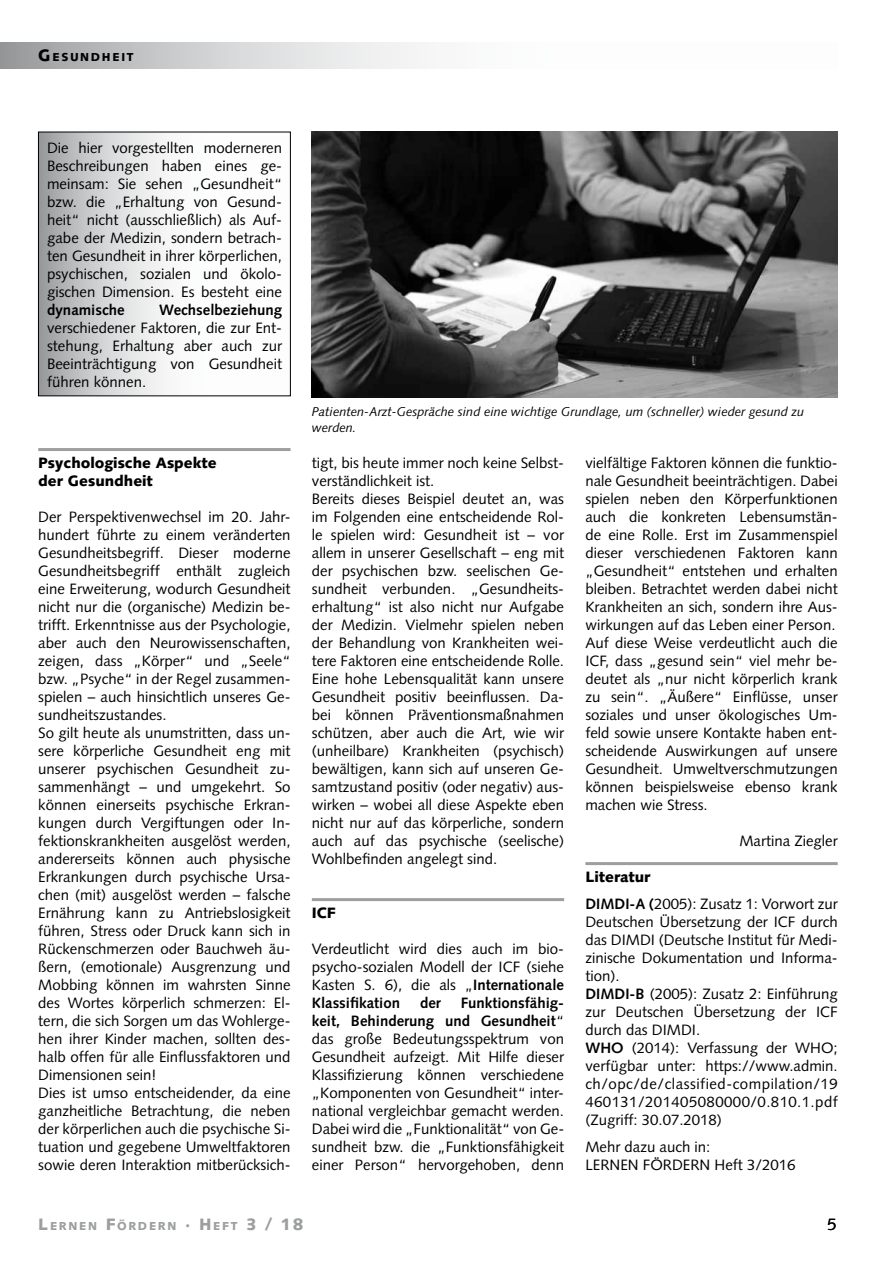
<style>
.page{position:relative;width:893px;height:1263px;background:#fff}
.page>*{position:absolute;margin:0;border:0;box-sizing:border-box;transform-origin:0 0}
.t1{font:16.5px "Syntax LT";color:#000}
.t2{font:15px/18px "Syntax LT";color:#000}
.t3{font:900 15px/18px "Syntax LT";color:#000}
.t4{font:700 15px "Syntax LT";color:#000}
.t5{font:italic 12.75px/15.3px "Syntax LT";color:#000}
.t6{font:900 11.55px "Syntax LT";letter-spacing:.145em;color:#9c9e9f}
.t7{font:900 11.55px "Syntax LT";letter-spacing:.145em;color:#000}
.s1{font-size:16.5px}
.s2{font-weight:700}
.s3{font-weight:900}
</style>
<div class="page">
<svg style="left:0;top:43px;width:418px;height:25px;background:#cdcecf"></svg>
<img style="left:312px;top:132px;width:526px;height:266px">
<hr style="left:312px;top:898px;width:252px;height:3px;background:#9c9e9f">
<hr style="left:585px;top:862px;width:253px;height:3px;background:#9c9e9f">
<hr style="left:38px;top:448px;width:253px;height:3px;background:#9c9e9f">
<svg style="left:40px;top:134px;width:124px;height:260px;background:#cdcecf"></svg>
<div style="left:38px;top:132px;width:253px;height:264px;border:1px solid #000"></div>
<p class="t7" style="left:38px;top:50px;width:97px"><span class="s1">G</span> ESUNDHEIT</p>
<p class="t2" style="left:47px;top:139px;width:236px;text-align:justify">Die hier vorgestellten moderneren Beschreibungen haben eines ge&shy;meinsam: Sie sehen „Gesundheit“ bzw. die „Erhaltung von Gesund&shy;heit“ nicht (ausschließlich) als Auf&shy;gabe der Medizin, sondern betrach&shy;ten Gesundheit in ihrer körperlichen, psychischen, sozialen und ökolo&shy;gischen Dimension. Es besteht eine</p>
<p class="t4" style="left:47px;top:302px;width:79px">dynamische</p>
<p class="t4" style="left:159px;top:302px;width:124px">Wechselbeziehung</p>
<p class="t2" style="left:47px;top:319px;width:236px;text-align:justify">verschiedener Faktoren, die zur Ent&shy;stehung, Erhaltung aber auch zur Beeinträchtigung von Gesundheit führen können.</p>
<p class="t3" style="left:38px;top:454px;width:180px">Psychologische Aspekte der Gesundheit</p>
<p class="t2" style="left:38px;top:508px;width:254px">Der Perspektivenwechsel im 20. Jahr&shy;hundert führte zu einem veränderten Gesundheitsbegriff. Dieser moderne Gesundheitsbegriff enthält zugleich eine Erweiterung, wodurch Gesundheit nicht nur die (organische) Medizin be&shy;trifft. Erkenntnisse aus der Psychologie, aber auch den Neurowissenschaften, zeigen, dass „Körper“ und „Seele“ bzw. „Psyche“ in der Regel zusammen&shy;spielen – auch hinsichtlich unseres Ge&shy;sundheitszustandes.<br>So gilt heute als unumstritten, dass un&shy;sere körperliche Gesundheit eng mit unserer psychischen Gesundheit zu&shy;sammenhängt – und umgekehrt. So können einerseits psychische Erkran&shy;kungen durch Vergiftungen oder In&shy;fektionskrankheiten ausgelöst werden, andererseits können auch physische Erkrankungen durch psychische Ursa&shy;chen (mit) ausgelöst werden – falsche Ernährung kann zu Antriebslosigkeit führen, Stress oder Druck kann sich in Rückenschmerzen oder Bauchweh äu&shy;ßern, (emotionale) Ausgrenzung und Mobbing können im wahrsten Sinne des Wortes körperlich schmerzen: El&shy;tern, die sich Sorgen um das Wohlerge&shy;hen ihrer Kinder machen, sollten des&shy;halb offen für alle Einflussfaktoren und Dimensionen sein!<br>Dies ist umso entscheidender, da eine ganzheitliche Betrachtung, die neben der körperlichen auch die psychische Si&shy;tuation und gegebene Umweltfaktoren sowie deren Interaktion mitberücksich-</p>
<p class="t5" style="left:312px;top:404px;width:494px">Patienten-Arzt-Gespräche sind eine wichtige Grundlage, um (schneller) wieder gesund zu werden.</p>
<p class="t2" style="left:312px;top:454px;width:254px">tigt, bis heute immer noch keine Selbst&shy;verständlichkeit ist.<br>Bereits dieses Beispiel deutet an, was im Folgenden eine entscheidende Rol&shy;le spielen wird: Gesundheit ist – vor allem in unserer Gesellschaft – eng mit der psychischen bzw. seelischen Ge&shy;sundheit verbunden. „Gesundheits&shy;erhaltung“ ist also nicht nur Aufgabe der Medizin. Vielmehr spielen neben der Behandlung von Krankheiten wei&shy;tere Faktoren eine entscheidende Rolle.<br>Eine hohe Lebensqualität kann unsere Gesundheit positiv beeinflussen. Da&shy;bei können Präventionsmaßnahmen schützen, aber auch die Art, wie wir (unheilbare) Krankheiten (psychisch) bewältigen, kann sich auf unseren Ge&shy;samtzustand positiv (oder negativ) aus&shy;wirken – wobei all diese Aspekte eben nicht nur auf das körperliche, sondern auch auf das psychische (seelische)<br>Wohlbefinden angelegt sind.</p>
<p class="t3" style="left:312px;top:904px;width:25px">ICF</p>
<p class="t2" style="left:312px;top:940px;width:254px;text-align:justify">Verdeutlicht wird dies auch im bio&shy;psycho-sozialen Modell der ICF (siehe Kasten S. 6), die als „<span class="s2">Internationale Klassifikation</span></p>
<p class="t2" style="left:312px;top:994px;width:254px;text-align:justify;text-indent:149px"><span class="s2">Funktionsfähig&shy;keit, Behinderung und Gesundheit</span>“ das große Bedeutungsspektrum von Gesundheit aufzeigt. Mit Hilfe dieser Klassifizierung können verschiedene „Komponenten von Gesundheit“ inter&shy;national vergleichbar gemacht werden.<br>Dabei wird die „Funktionalität“ von Ge&shy;sundheit bzw. die „Funktionsfähigkeit einer Person“ hervorgehoben, denn</p>
<p class="t4" style="left:420px;top:994px;width:22px">der</p>
<p class="t2" style="left:585px;top:454px;width:254px">vielfältige Faktoren können die funktio&shy;nale Gesundheit beeinträchtigen. Dabei spielen neben den Körperfunktionen auch die konkreten Lebensumstän&shy;de eine Rolle. Erst im Zusammenspiel dieser verschiedenen Faktoren kann „Gesundheit“ entstehen und erhalten bleiben. Betrachtet werden dabei nicht Krankheiten an sich, sondern ihre Aus&shy;wirkungen auf das Leben einer Person.<br>Auf diese Weise verdeutlicht auch die ICF, dass „gesund sein“ viel mehr be&shy;deutet als „nur nicht körperlich krank zu sein“. „Äußere“ Einflüsse, unser soziales und unser ökologisches Um&shy;feld sowie unsere Kontakte haben ent&shy;scheidende Auswirkungen auf unsere Gesundheit. Umweltverschmutzungen können beispielsweise ebenso krank machen wie Stress.</p>
<p class="t2" style="left:739px;top:832px;width:100px">Martina Ziegler</p>
<p class="t2" style="left:585px;top:863px;width:254px;line-height:27px"><span class="s3">Literatur<br></span><span class="s2">DIMDI-A (</span>2005): Zusatz 1: Vorwort zur</p>
<p class="t2" style="left:585px;top:913px;width:254px">Deutschen Übersetzung der ICF durch das DIMDI (Deutsche Institut für Medi&shy;zinische Dokumentation und Informa&shy;tion).<br><span class="s2">DIMDI-B</span> (2005): Zusatz 2: Einführung zur Deutschen Übersetzung der ICF durch das DIMDI.<br><span class="s2">WHO</span> (2014): Verfassung der WHO; verfügbar unter: https://www.admin. ch/opc/de/classified-compilation/19<br>460131/201405080000/0.810.1.pdf (Zugriff: 30.07.2018)</p>
<p class="t2" style="left:585px;top:1138px;width:212px">Mehr dazu auch in:<br>LERNEN FÖRDERN Heft 3/2016</p>
<p class="t6" style="left:38px;top:1219px;width:267px"><span class="s1">L</span>ERNEN <span class="s1">F</span>ÖRDERN <span class="s1">· H</span>EFT <span class="s1">3 / 18</span></p>
<p class="t1" style="left:827px;top:1214px;width:11px">5</p>
</div>
